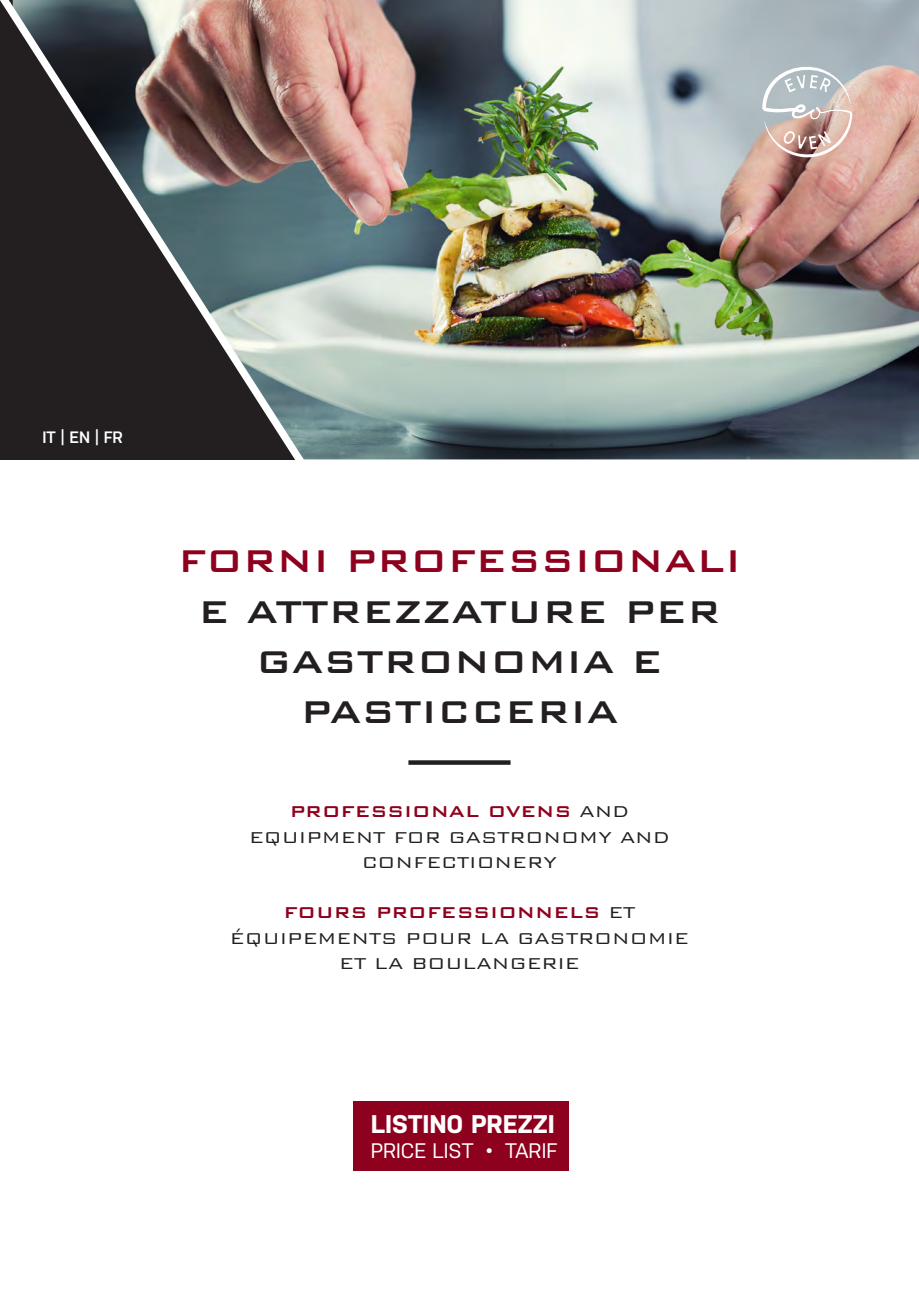
<style>
.page{position:relative;width:919px;height:1289px;background:#fff}
.page>*{position:absolute;margin:0;border:0;box-sizing:border-box;transform-origin:0 0}
.Tiolo{font:500 42px/50.4px "Bank Gothic BT";color:#231f20;text-align:center}
.Tiolo-2{font:500 42px "Bank Gothic BT";color:#8e011e}
.Tiolo-3{font:700 25.5px "Nudista";color:#fff}
.Tiolo-4{font:300 21px/25.2px "Bank Gothic BT";color:#231f20;text-align:center}
.Tiolo-5{font:21px "Nudista";color:#fff}
.Tiolo-6{font:600 16.5px "Nudista";color:#fff}
.s1{font-weight:500;color:#8e011e}
</style>
<div class="page">
<div style="left:353px;top:1101px;width:215px;height:69px;background:#8e011e"></div>
<img style="left:322px;top:0;width:596px;height:459px">
<svg style="left:0;top:0;width:322px;height:460px;background:#555151"></svg>
<svg style="left:762px;top:67px;width:90px;height:90px;background:#c8bcb8"></svg>
<svg style="left:408px;top:760px;width:102px;height:4px"></svg>
<p class="Tiolo-6" style="left:43px;top:427px;width:82px">IT | EN | FR</p>
<p class="Tiolo-2" style="left:178px;top:538px;width:565px">FORNI PROFESSIONALI</p>
<p class="Tiolo" style="left:198px;top:585px;width:524px">E ATTREZZATURE PER</p>
<p class="Tiolo" style="left:256px;top:635px;width:408px">GASTRONOMIA E<br>PASTICCERIA</p>
<p class="Tiolo-4" style="left:249px;top:798px;width:422px"><span class="s1">PROFESSIONAL OVENS</span> AND<br>EQUIPMENT FOR GASTRONOMY AND<br>CONFECTIONERY</p>
<p class="Tiolo-4" style="left:230px;top:899px;width:460px"><span class="s1">FOURS PROFESSIONNELS</span> ET<br>ÉQUIPEMENTS POUR LA GASTRONOMIE<br>ET LA BOULANGERIE</p>
<p class="Tiolo-3" style="left:371px;top:1109px;width:186px">LISTINO PREZZI</p>
<p class="Tiolo-5" style="left:371px;top:1138px;width:188px">PRICE LIST • TARIF</p>
</div>
